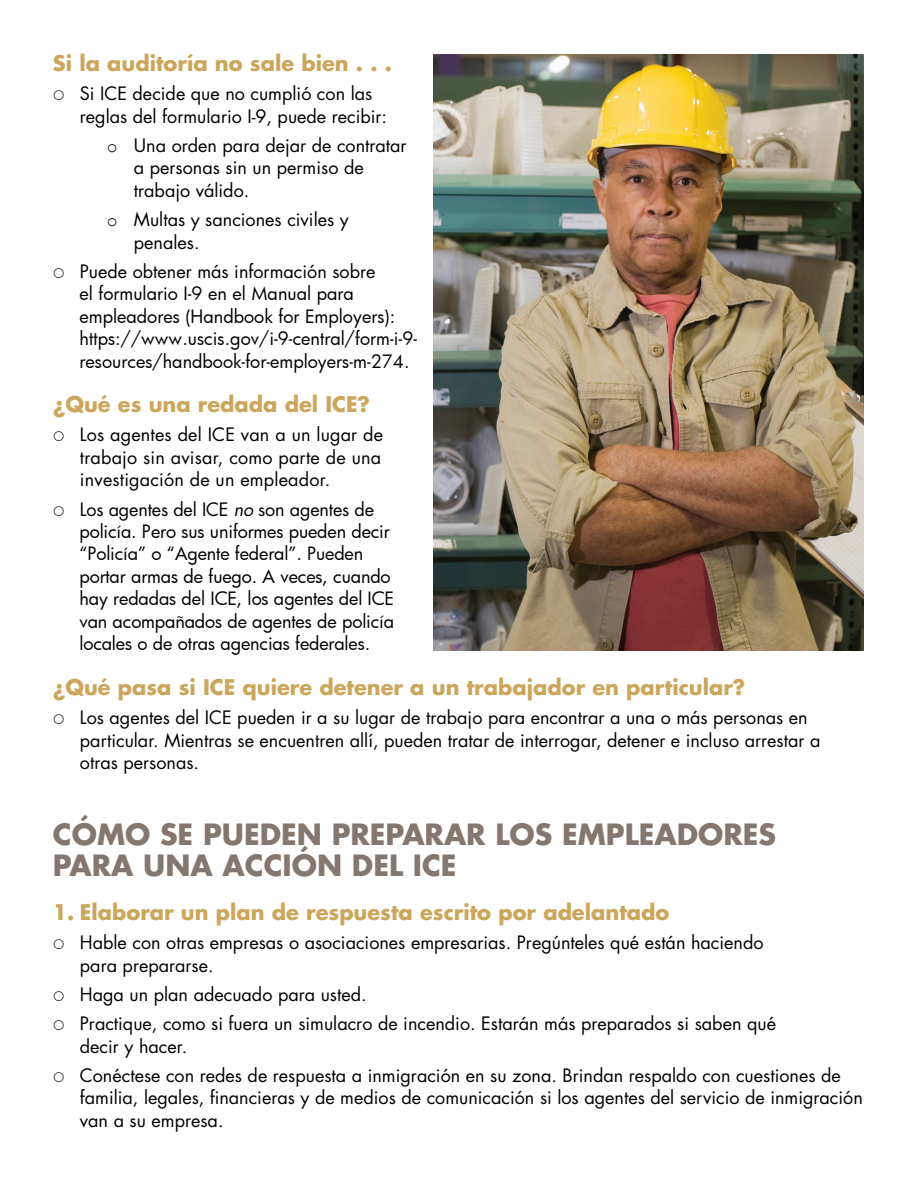
<style>
.page{position:relative;width:918px;height:1188px;background:#fff}
.page>*{position:absolute;margin:0;border:0;box-sizing:border-box;transform-origin:0 0}
.Headers{font:700 28.5px/30.8px "Futura";color:#84776f}
.Subheaders{font:700 21px "Futura";color:#cba65b}
.t1{font:18px/22.5px "Futura";color:#000}
.s1{font-family:"Courier New"}
.s2{font-style:italic}
</style>
<div class="page">
<img style="left:433px;top:54px;width:431px;height:596px">
<p class="Subheaders" style="left:53px;top:48px;width:341px">Si la auditoría no sale bien . . .</p>
<p class="t1" style="left:80px;top:82px;width:309px">Si ICE decide que no cumplió con las reglas del formulario I-9, puede recibir:</p>
<p class="t1" style="left:134px;top:134px;width:274px;text-indent:-27px"><span class="s1">o</span> Una orden para dejar de contratar a personas sin un permiso de trabajo válido.</p>
<p class="t1" style="left:134px;top:208px;width:216px;text-indent:-27px"><span class="s1">o</span> Multas y sanciones civiles y penales.</p>
<p class="t1" style="left:80px;top:260px;width:339px">Puede obtener más información sobre<br>el formulario I-9 en el Manual para empleadores (Handbook for Employers): https://www.uscis.gov/i-9-central/form-i-9- resources/handbook-for-employers-m-274.</p>
<p class="Subheaders" style="left:53px;top:390px;width:319px">¿Qué es una redada del ICE?</p>
<p class="t1" style="left:80px;top:423px;width:305px;text-align:justify">Los agentes del ICE van a un lugar de trabajo sin avisar, como parte de una investigación de un empleador.</p>
<p class="t1" style="left:80px;top:497px;width:316px">Los agentes del ICE <span class="s2">no</span> son agentes de policía. Pero sus uniformes pueden decir “Policía” o “Agente federal”. Pueden portar armas de fuego. A veces, cuando hay redadas del ICE, los agentes del ICE van acompañados de agentes de policía locales o de otras agencias federales.</p>
<p class="Subheaders" style="left:53px;top:672px;width:694px">¿Qué pasa si ICE quiere detener a un trabajador en particular?</p>
<p class="t1" style="left:80px;top:706px;width:742px">Los agentes del ICE pueden ir a su lugar de trabajo para encontrar a una o más personas en particular. Mientras se encuentren allí, pueden tratar de interrogar, detener e incluso arrestar a otras personas.</p>
<p class="Headers" style="left:53px;top:818px;width:725px">CÓMO SE PUEDEN PREPARAR LOS EMPLEADORES<br>PARA UNA ACCIÓN DEL ICE</p>
<p class="Subheaders" style="left:53px;top:897px;width:618px">1. Elaborar un plan de respuesta escrito por adelantado</p>
<p class="t1" style="left:80px;top:931px;width:685px">Hable con otras empresas o asociaciones empresarias. Pregúnteles qué están haciendo para prepararse.</p>
<p class="t1" style="left:80px;top:983px;width:288px">Haga un plan adecuado para usted.</p>
<p class="t1" style="left:80px;top:1012px;width:698px">Practique, como si fuera un simulacro de incendio. Estarán más preparados si saben qué decir y hacer.</p>
<p class="t1" style="left:80px;top:1064px;width:784px">Conéctese con redes de respuesta a inmigración en su zona. Brindan respaldo con cuestiones de familia, legales, financieras y de medios de comunicación si los agentes del servicio de inmigración van a su empresa.</p>
</div>
